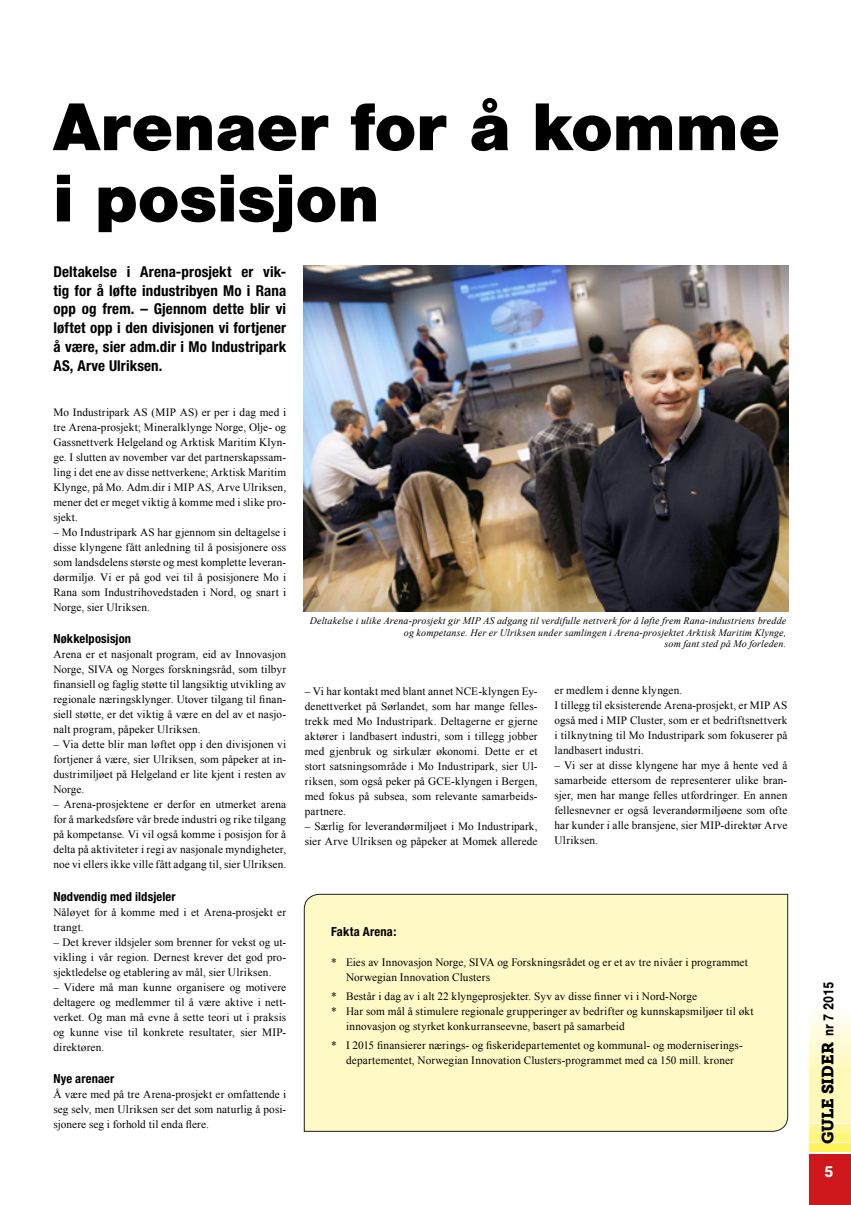
<style>
.page{position:relative;width:851px;height:1205px;background:#fff}
.page>*{position:absolute;margin:0;border:0;box-sizing:border-box;transform-origin:0 0}
.t1{font:900 70px/71.2px "Nimbus San";letter-spacing:-.01em;color:#000}
.t2{font:16.25px "Museo Slab 900";letter-spacing:-.01em;color:#000}
.t3{font:700 16.25px "Nimbus San";color:#fff}
.t4{font:700 condensed 15px/18.8px "Helvetica Neue";letter-spacing:.01em;color:#000;text-align:justify}
.t5{font:700 condensed 12.5px "Helvetica Neue";letter-spacing:.01em;color:#000}
.t6{font:11.25px/15px "Times New Roman";letter-spacing:.01em;color:#000;text-align:justify}
.t7{font:italic 10px/11.2px "Times New Roman";letter-spacing:.015em;color:#000;text-align:right}
.s1{font-family:"Nimbus San";font-weight:700;font-size:15px}
</style>
<div class="page">
<div style="left:808px;top:1154px;width:42px;height:51px;background:#cd171a"></div>
<svg style="left:809px;top:1014px;width:41px;height:109px;background:#fffac7"></svg>
<div style="left:809px;top:1123px;width:41px;height:9px;background:#fff797"></div>
<div style="left:809px;top:1134px;width:41px;height:8px;background:#fff578"></div>
<div style="left:809px;top:1143px;width:41px;height:9px;background:#fff357"></div>
<div style="left:303px;top:893px;width:485px;height:239px;background:#fff9c6"></div>
<img style="left:303px;top:265px;width:485px;height:346px">
<h1 class="t1" style="left:53px;top:92px;width:728px">Arenaer for å komme i posisjon</h1>
<h3 class="t4" style="left:53px;top:262px;width:234px">Deltakelse i Arena-prosjekt er vik&shy;tig for å løfte industribyen Mo i Rana opp og frem. – Gjennom dette blir vi løftet opp i den divisjonen vi fortjener å være, sier adm.dir i Mo Industripark AS, Arve Ulriksen.</h3>
<p class="t6" style="left:53px;top:404px;width:234px">Mo Industripark AS (MIP AS) er per i dag med i tre Arena-prosjekt; Mineralklynge Norge, Olje- og Gassnettverk Helgeland og Arktisk Maritim Klyn&shy;ge. I slutten av november var det partnerskapssam&shy;ling i det ene av disse nettverkene; Arktisk Maritim Klynge, på Mo. Adm.dir i MIP AS, Arve Ulriksen, mener det er meget viktig å komme med i slike pro&shy;sjekt.</p>
<p class="t6" style="left:53px;top:524px;width:234px">– Mo Industripark AS har gjennom sin deltagelse i disse klyngene fått anledning til å posisjonere oss som landsdelens største og mest komplette leveran&shy;dørmiljø. Vi er på god vei til å posisjonere Mo i Rana som Industrihovedstaden i Nord, og snart i Norge, sier Ulriksen.</p>
<p class="t5" style="left:53px;top:631px;width:79px">Nøkkelposisjon</p>
<p class="t6" style="left:53px;top:647px;width:234px">Arena er et nasjonalt program, eid av Innovasjon Norge, SIVA og Norges forskningsråd, som tilbyr finansiell og faglig støtte til langsiktig utvikling av regionale næringsklynger. Utover tilgang til finan&shy;siell støtte, er det viktig å være en del av et nasjo&shy;nalt program, påpeker Ulriksen.</p>
<p class="t6" style="left:53px;top:737px;width:234px">– Via dette blir man løftet opp i den divisjonen vi fortjener å være, sier Ulriksen, som påpeker at in&shy;dustrimiljøet på Helgeland er lite kjent i resten av Norge.</p>
<p class="t6" style="left:53px;top:797px;width:234px">– Arena-prosjektene er derfor en utmerket arena for å markedsføre vår brede industri og rike tilgang på kompetanse. Vi vil også komme i posisjon for å delta på aktiviteter i regi av nasjonale myndigheter, noe vi ellers ikke ville fått adgang til, sier Ulriksen.</p>
<p class="t5" style="left:53px;top:889px;width:124px">Nødvendig med ildsjeler</p>
<p class="t6" style="left:53px;top:904px;width:234px">Nåløyet for å komme med i et Arena-prosjekt er trangt.</p>
<p class="t6" style="left:53px;top:934px;width:234px">– Det krever ildsjeler som brenner for vekst og ut&shy;vikling i vår region. Dernest krever det god pro&shy;sjektledelse og etablering av mål, sier Ulriksen.</p>
<p class="t6" style="left:53px;top:979px;width:234px">– Videre må man kunne organisere og motivere deltagere og medlemmer til å være aktive i nett&shy;verket. Og man må evne å sette teori ut i praksis og kunne vise til konkrete resultater, sier MIP&shy;direktøren.</p>
<p class="t5" style="left:53px;top:1071px;width:62px">Nye arenaer</p>
<p class="t6" style="left:53px;top:1087px;width:234px">Å være med på tre Arena-prosjekt er omfattende i seg selv, men Ulriksen ser det som naturlig å posi&shy;sjonere seg i forhold til enda flere.</p>
<p class="t7" style="left:310px;top:615px;width:478px">Deltakelse i ulike Arena-prosjekt gir MIP AS adgang til verdifulle nettverk for å løfte frem Rana-industriens bredde og kompetanse. Her er Ulriksen under samlingen i Arena-prosjektet Arktisk Maritim Klynge,<br>som fant sted på Mo forleden.</p>
<p class="t6" style="left:554px;top:682px;width:234px;text-align:left">er medlem i denne klyngen.<br>I tillegg til eksisterende Arena-prosjekt, er MIP AS også med i MIP Cluster, som er et bedriftsnettverk i tilknytning til Mo Industripark som fokuserer på landbasert industri.</p>
<p class="t6" style="left:554px;top:757px;width:234px">– Vi ser at disse klyngene har mye å hente ved å samarbeide ettersom de representerer ulike bran&shy;sjer, men har mange felles utfordringer. En annen fellesnevner er også leverandørmiljøene som ofte har kunder i alle bransjene, sier MIP-direktør Arve Ulriksen.</p>
<p class="t6" style="left:305px;top:684px;width:234px">– Vi har kontakt med blant annet NCE-klyngen Ey&shy;denettverket på Sørlandet, som har mange felles&shy;trekk med Mo Industripark. Deltagerne er gjerne aktører i landbasert industri, som i tillegg jobber med gjenbruk og sirkulær økonomi. Dette er et stort satsningsområde i Mo Industripark, sier Ul&shy;riksen, som også peker på GCE-klyngen i Bergen, med fokus på subsea, som relevante samarbeids&shy;partnere.</p>
<p class="t6" style="left:305px;top:819px;width:234px">– Særlig for leverandørmiljøet i Mo Industripark, sier Arve Ulriksen og påpeker at Momek allerede</p>
<p class="t5" style="left:331px;top:924px;width:67px">Fakta Arena:</p>
<p class="t6" style="left:346px;top:955px;width:403px;text-indent:-15px">* Eies av Innovasjon Norge, SIVA og Forskningsrådet og er et av tre nivåer i programmet<br>Norwegian Innovation Clusters</p>
<p class="t6" style="left:331px;top:988px;width:367px">* Består i dag av i alt 22 klyngeprosjekter. Syv av disse finner vi i Nord-Norge</p>
<p class="t6" style="left:331px;top:1003px;width:424px">* Har som mål å stimulere regionale grupperinger av bedrifter og kunnskapsmiljøer til økt</p>
<p class="t6" style="left:346px;top:1018px;width:280px">innovasjon og styrket konkurranseevne, basert på samarbeid</p>
<p class="t6" style="left:331px;top:1037px;width:413px;text-align:center">* I 2015 finansierer nærings- og fiskeridepartementet og kommunal- og moderniserings&shy;departementet, Norwegian Innovation Clusters-programmet med ca 150 mill. kroner</p>
<h2 class="t2" style="left:818px;top:1144px;width:163px;rotate:-90deg">GULE SIDER <span class="s1">nr 7 2015</span></h2>
<h2 class="t3" style="left:824px;top:1162px;width:11px">5</h2>
</div>
